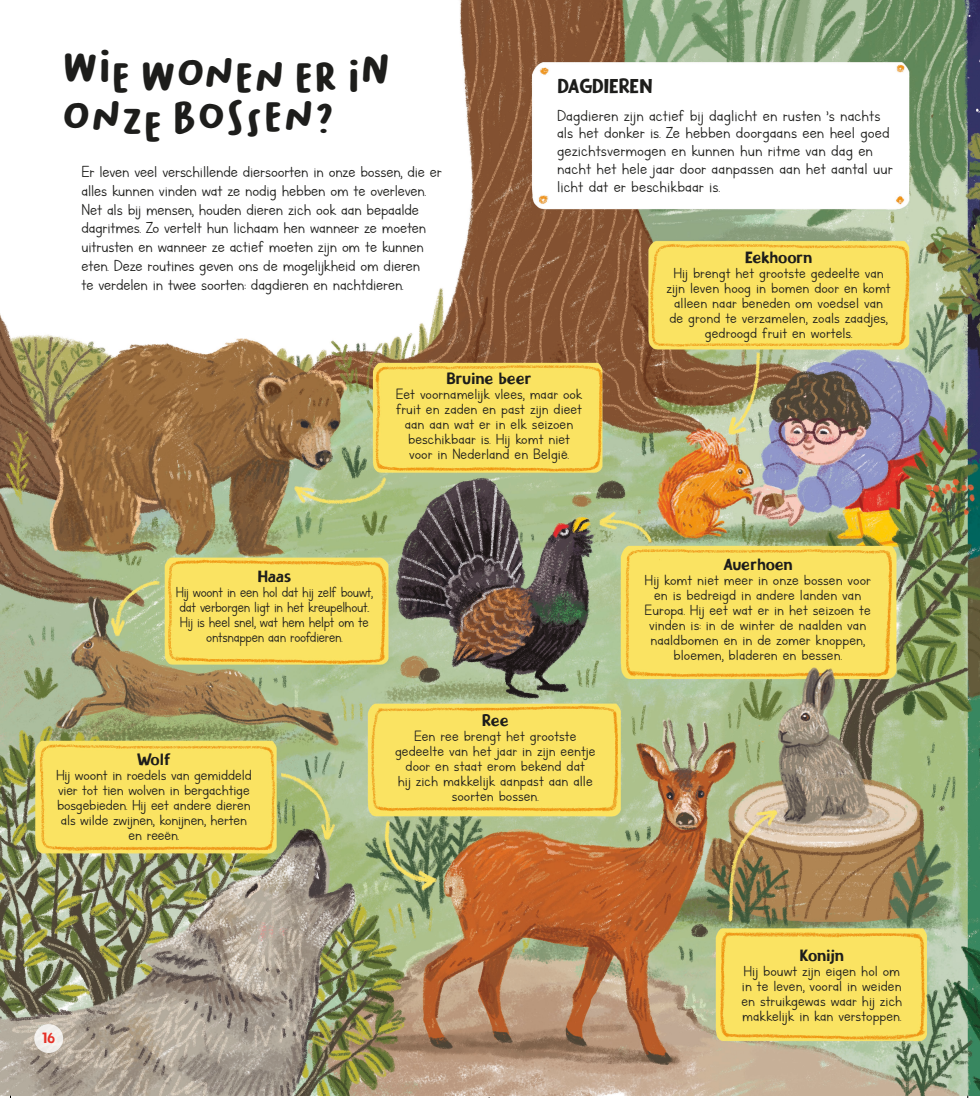
<style>
.page{position:relative;width:980px;height:1098px;background:#fff}
.page>*{position:absolute;margin:0;border:0;box-sizing:border-box;transform-origin:0 0}
.t1{font:40px/38.8px "Bakso Sapi";letter-spacing:-.01em;color:#1d1d1b}
.t2{font:20px "Urusans Personal Use";letter-spacing:-.045em;color:#1d1d1b}
.t3{font:18.75px/18.8px "Lettersfor Learners";letter-spacing:-.01em;color:#1d1d1b}
.t4{font:17.5px/15px "Lettersfor Learners";color:#1d1d1b;text-align:center}
.t5{font:17.5px/15px "Lettersfor Learners";letter-spacing:-.02em;color:#1d1d1b;text-align:center;scale:.94 1}
.t6{font:16.25px "Urusans Personal Use";color:#1d1d1b}
.t7{font:16.25px "Urusans Personal Use";letter-spacing:-.025em;color:#1d1d1b}
.t8{font:14.88px "Urusans Personal Use";color:#e63127;scale:.93 1}
</style>
<div class="page">
<img style="left:0;top:0;width:979px;height:1095px">
<div style="left:34px;top:1023px;width:29px;height:29px;background:#f1efec;border-radius:50%"></div>
<h1 class="t1" style="left:62px;top:58px;width:330px">WIE WONEN ER IN<br>ONZE BOSSEN?</h1>
<p class="t3" style="left:81px;top:162px;width:362px">Er leven veel verschillende diersoorten in onze bossen, die er alles kunnen vinden wat ze nodig hebben om te overleven.<br>Net als bij mensen, houden dieren zich ook aan bepaalde dagritmes. Zo vertelt hun lichaam hen wanneer ze moeten uitrusten en wanneer ze actief moeten zijn om te kunnen eten. Deze routines geven ons de mogelijkheid om dieren<br>te verdelen in twee soorten: dagdieren en nachtdieren.</p>
<p class="t2" style="left:557px;top:73px;width:97px">DAGDIEREN</p>
<p class="t3" style="left:557px;top:107px;width:337px;line-height:17.8px">Dagdieren zijn actief bij daglicht en rusten ’s nachts als het donker is. Ze hebben doorgaans een heel goed gezichtsvermogen en kunnen hun ritme van dag en nacht het hele jaar door aanpassen aan het aantal uur licht dat er beschikbaar is.</p>
<p class="t7" style="left:745px;top:246px;width:69px">Eekhoorn</p>
<p class="t4" style="left:666px;top:265px;width:226px">Hij brengt het grootste gedeelte van zijn leven hoog in bomen door en komt alleen naar beneden om voedsel van de grond te verzamelen, zoals zaadjes, gedroogd fruit en wortels.</p>
<p class="t6" style="left:446px;top:368px;width:86px">Bruine beer</p>
<p class="t4" style="left:395px;top:386px;width:188px">Eet voornamelijk vlees, maar ook fruit en zaden en past zijn dieet aan aan wat er in elk seizoen beschikbaar is. Hij komt niet voor in Nederland en België.</p>
<p class="t6" style="left:257px;top:566px;width:35px">Haas</p>
<p class="t5" style="left:176px;top:584px;width:211px">Hij woont in een hol dat hij zelf bouwt, dat verborgen ligt in het kreupelhout.<br>Hij is heel snel, wat hem helpt om te ontsnappen aan roofdieren.</p>
<p class="t6" style="left:137px;top:748px;width:36px">Wolf</p>
<p class="t4" style="left:56px;top:767px;width:197px">Hij woont in roedels van gemiddeld vier tot tien wolven in bergachtige bosgebieden. Hij eet andere dieren als wilde zwijnen, konijnen, herten en reeën.</p>
<p class="t6" style="left:482px;top:709px;width:29px">Ree</p>
<p class="t4" style="left:395px;top:728px;width:202px">Een ree brengt het grootste gedeelte van het jaar in zijn eentje door en staat erom bekend dat<br>hij zich makkelijk aanpast aan alle soorten bossen.</p>
<p class="t8" style="left:42px;top:1027px;width:16px">16</p>
<p class="t6" style="left:723px;top:553px;width:71px">Auerhoen</p>
<p class="t4" style="left:644px;top:572px;width:228px">Hij komt niet meer in onze bossen voor en is bedreigd in andere landen van Europa. Hij eet wat er in het seizoen te vinden is: in de winter de naalden van naaldbomen en in de zomer knoppen, bloemen, bladeren en bessen.</p>
<p class="t6" style="left:799px;top:944px;width:46px">Konijn</p>
<p class="t4" style="left:741px;top:962px;width:162px;text-align:left">Hij bouwt zijn eigen hol om in te leven, vooral in weiden en struikgewas waar hij zich makkelijk in kan verstoppen.</p>
</div>
